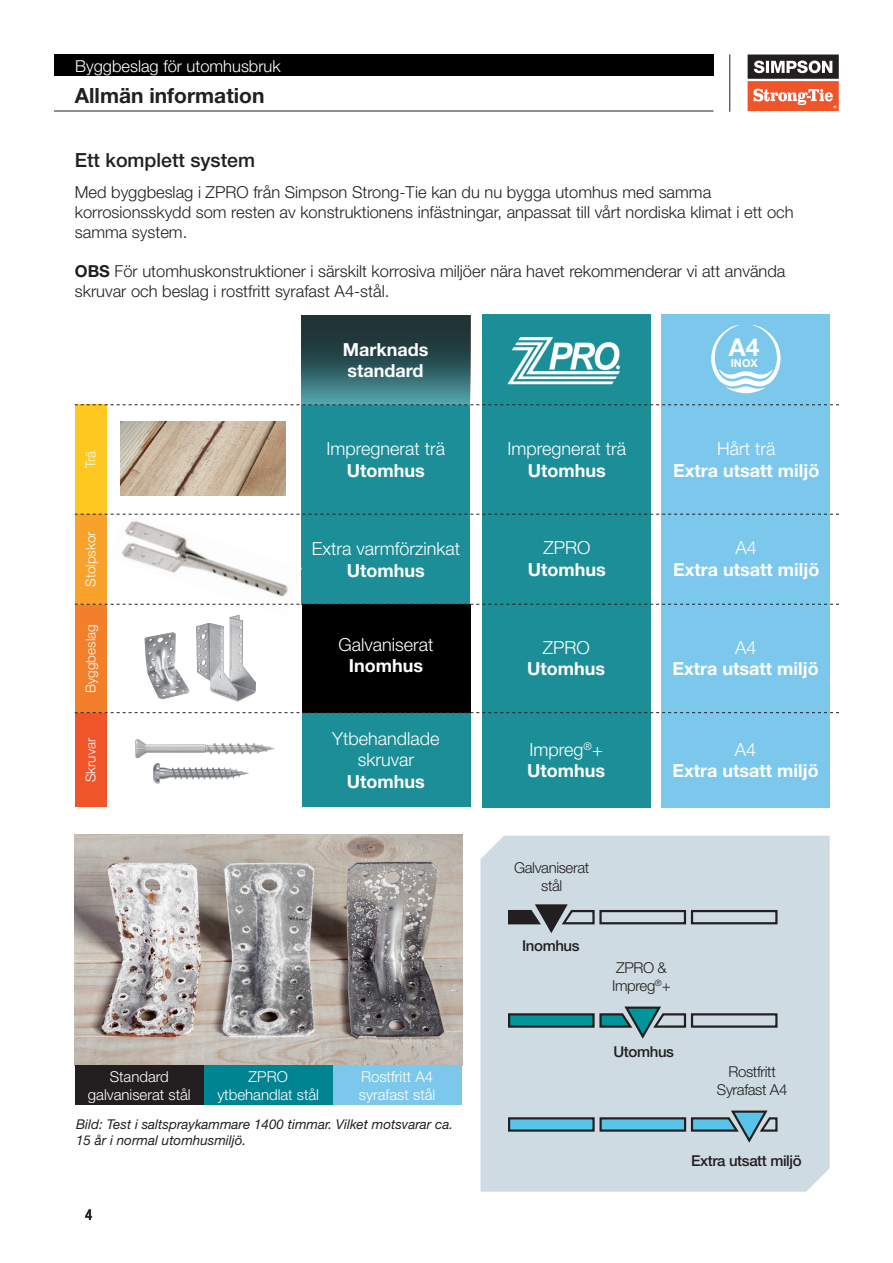
<style>
.page{position:relative;width:893px;height:1263px;background:#fff}
.page>*{position:absolute;margin:0;border:0;box-sizing:border-box;transform-origin:0 0}
.t1{font:700 24.75px "Helvetica Neue LT Std";color:#fff}
.t2{font:700 21px "Helvetica Neue LT Std";color:#231f20}
.t3{font:500 19.5px "Helvetica Neue LT Std";color:#231f20}
.Brødtekst{font:700 18px/21.6px "Helvetica Neue LT Std";color:#fff}
.t4{font:300 18px/21.6px "Helvetica Neue LT Std";color:#fff;text-align:center}
.t5{font:300 16.5px/19.8px "Helvetica Neue LT Std";color:#231f20}
.t6{font:300 16.5px "Helvetica Neue LT Std";color:#fff}
.t7{font:300 15px/18px "Helvetica Neue LT Std";color:#fff;text-align:center}
.t8{font:300 15px/18px "Helvetica Neue LT Std";letter-spacing:-.025em;color:#231f20;text-align:center}
.t9{font:500 15px "Helvetica Neue LT Std";letter-spacing:-.025em;color:#231f20}
.t10{font:500 condensed 15px "Helvetica Neue LT Std";color:#231f20}
.t11{font:italic 13.5px/16.2px "Helvetica Neue LT Std";color:#231f20}
.Brødtekst-2{font:300 13.5px "Helvetica Neue LT Std";color:#fff}
.t12{font:700 10.95px "Helvetica Neue LT Std";color:#fff}
.s1{font-weight:700}
.s2{font-weight:300}
</style>
<div class="page">
<div style="left:748px;top:55px;width:91px;height:61px;background:linear-gradient(to right,#fef7f5,#fef7f5)"></div>
<svg style="left:748px;top:55px;width:91px;height:56px"></svg>
<div style="left:54px;top:54px;width:659px;height:22px;background:#000001"></div>
<hr style="left:729px;top:54px;width:1px;height:58px;background:#231f20">
<hr style="left:54px;top:111px;width:659px;height:1px;background:#231f20">
<div style="left:302px;top:315px;width:168px;height:289px;background:#1c8e97"></div>
<svg style="left:302px;top:315px;width:168px;height:89px;background:#2e585c"></svg>
<div style="left:661px;top:315px;width:169px;height:493px;background:#7cc7ec"></div>
<img style="left:110px;top:510px;width:192px;height:94px">
<div style="left:480px;top:836px;width:350px;height:356px;background:#cedbe2"></div>
<img style="left:75px;top:835px;width:387px;height:230px">
<div style="left:75px;top:1065px;width:129px;height:40px;background:#231f20"></div>
<div style="left:204px;top:1065px;width:129px;height:40px;background:#008492"></div>
<div style="left:333px;top:1065px;width:129px;height:40px;background:#7cc7ec"></div>
<div style="left:599px;top:910px;width:87px;height:14px;border:2px solid #231f20"></div>
<div style="left:691px;top:910px;width:86px;height:14px;border:2px solid #231f20"></div>
<div style="left:691px;top:1013px;width:86px;height:15px;border:2px solid #231f20"></div>
<div style="left:509px;top:1014px;width:84px;height:12px;background:#00959b"></div>
<div style="left:509px;top:1013px;width:86px;height:15px;border:2px solid #231f20"></div>
<svg style="left:598px;top:1004px;width:89px;height:37px;background:#8aadb3"></svg>
<div style="left:601px;top:1118px;width:84px;height:12px;background:#57c4e8"></div>
<div style="left:509px;top:1118px;width:85px;height:12px;background:#57c4e8"></div>
<div style="left:599px;top:1117px;width:87px;height:15px;border:2px solid #231f20"></div>
<div style="left:509px;top:1117px;width:86px;height:15px;border:2px solid #231f20"></div>
<svg style="left:509px;top:904px;width:87px;height:29px;background:#878d91"></svg>
<svg style="left:690px;top:1109px;width:89px;height:36px;background:#93b4c1"></svg>
<div style="left:75px;top:405px;width:31px;height:109px;background:#fec820"></div>
<div style="left:75px;top:604px;width:31px;height:109px;background:#f47f2b"></div>
<div style="left:75px;top:514px;width:31px;height:90px;background:#f9a22b"></div>
<div style="left:302px;top:712px;width:168px;height:95px;background:#1c8e97"></div>
<div style="left:302px;top:604px;width:168px;height:109px;background:#000"></div>
<div style="left:482px;top:315px;width:169px;height:493px;background:#1c8e97"></div>
<img style="left:144px;top:632px;width:36px;height:68px">
<img style="left:180px;top:614px;width:76px;height:88px">
<div style="left:75px;top:713px;width:31px;height:94px;background:#f05429"></div>
<img style="left:153px;top:776px;width:87px;height:8px">
<img style="left:121px;top:421px;width:165px;height:74px">
<img style="left:135px;top:739px;width:140px;height:37px">
<svg style="left:75px;top:404px;width:764px;height:1px"></svg>
<svg style="left:75px;top:514px;width:764px;height:1px"></svg>
<svg style="left:75px;top:604px;width:764px;height:1px"></svg>
<svg style="left:75px;top:712px;width:764px;height:1px"></svg>
<img style="left:507px;top:337px;width:113px;height:48px">
<svg style="left:711px;top:325px;width:70px;height:68px"></svg>
<p class="t6" style="left:75px;top:56px;width:207px">Byggbeslag för utomhusbruk</p>
<p class="t2" style="left:75px;top:83px;width:191px">Allmän information</p>
<p class="t3" style="left:75px;top:148px;width:182px">Ett komplett system</p>
<p class="t5" style="left:75px;top:182px;width:720px">Med byggbeslag i ZPRO från Simpson Strong-Tie kan du nu bygga utomhus med samma korrosionsskydd som resten av konstruktionens infästningar, anpassat till vårt nordiska klimat i ett och samma system.</p>
<p class="t5" style="left:75px;top:261px;width:712px"><span class="s1">OBS</span> För utomhuskonstruktioner i särskilt korrosiva miljöer nära havet rekommenderar vi att använda skruvar och beslag i rostfritt syrafast A4-stål.</p>
<p class="Brødtekst-2" style="left:82px;top:468px;width:19px;rotate:-90deg">Trä</p>
<p class="Brødtekst-2" style="left:82px;top:587px;width:57px;rotate:-90deg">Stolpskor</p>
<p class="Brødtekst-2" style="left:82px;top:693px;width:70px;rotate:-90deg">Byggbeslag</p>
<p class="Brødtekst-2" style="left:82px;top:782px;width:46px;rotate:-90deg">Skruvar</p>
<p class="Brødtekst" style="left:343px;top:338px;width:87px">Marknads standard</p>
<p class="t4" style="left:327px;top:438px;width:120px">Impregnerat trä</p>
<p class="Brødtekst" style="left:347px;top:459px;width:79px">Utomhus</p>
<p class="t4" style="left:312px;top:537px;width:150px">Extra varmförzinkat</p>
<p class="Brødtekst" style="left:347px;top:559px;width:79px">Utomhus</p>
<p class="t4" style="left:339px;top:633px;width:97px">Galvaniserat</p>
<p class="Brødtekst" style="left:349px;top:655px;width:76px">Inomhus</p>
<p class="t4" style="left:332px;top:727px;width:109px">Ytbehandlade skruvar</p>
<p class="Brødtekst" style="left:347px;top:770px;width:79px">Utomhus</p>
<p class="t7" style="left:88px;top:1067px;width:104px">Standard galvaniserat stål</p>
<p class="t7" style="left:217px;top:1067px;width:103px">ZPRO ytbehandlat stål</p>
<p class="t7" style="left:359px;top:1067px;width:78px;text-align:left">Rostfritt A4 syrafast stål</p>
<p class="t11" style="left:76px;top:1116px;width:379px">Bild: Test i saltspraykammare 1400 timmar. Vilket motsvarar ca.<br>15 år i normal utomhusmiljö.</p>
<p class="t10" style="left:85px;top:1206px;width:9px">4</p>
<p class="t4" style="left:508px;top:438px;width:120px">Impregnerat trä</p>
<p class="Brødtekst" style="left:528px;top:459px;width:79px">Utomhus</p>
<p class="t4" style="left:543px;top:537px;width:49px">ZPRO</p>
<p class="Brødtekst" style="left:528px;top:558px;width:79px">Utomhus</p>
<p class="t4" style="left:543px;top:636px;width:49px">ZPRO</p>
<p class="Brødtekst" style="left:527px;top:658px;width:79px">Utomhus</p>
<p class="t4" style="left:530px;top:738px;width:75px">Impreg<sup>®</sup>+</p>
<p class="Brødtekst" style="left:527px;top:759px;width:79px">Utomhus</p>
<p class="t8" style="left:514px;top:859px;width:77px">Galvaniserat stål</p>
<p class="t9" style="left:522px;top:936px;width:59px">Inomhus</p>
<p class="t1" style="left:729px;top:331px;width:32px">A4</p>
<p class="t12" style="left:731px;top:356px;width:29px">INOX</p>
<p class="Brødtekst" style="left:673px;top:438px;width:148px;text-align:center"><span class="s2">Hårt trä<br></span>Extra utsatt miljö</p>
<p class="t4" style="left:736px;top:537px;width:23px">A4</p>
<p class="Brødtekst" style="left:673px;top:558px;width:148px">Extra utsatt miljö</p>
<p class="t4" style="left:735px;top:636px;width:23px">A4</p>
<p class="Brødtekst" style="left:672px;top:658px;width:148px">Extra utsatt miljö</p>
<p class="t4" style="left:735px;top:738px;width:23px">A4</p>
<p class="Brødtekst" style="left:672px;top:759px;width:148px">Extra utsatt miljö</p>
<p class="t8" style="left:616px;top:958px;width:52px">ZPRO &amp;</p>
<p class="t8" style="left:612px;top:976px;width:60px">Impreg<sup>®</sup>+</p>
<p class="t9" style="left:613px;top:1043px;width:62px">Utomhus</p>
<p class="t8" style="left:717px;top:1062px;width:72px">Rostfritt<br>Syrafast A4</p>
<p class="t9" style="left:691px;top:1151px;width:112px">Extra utsatt miljö</p>
</div>
